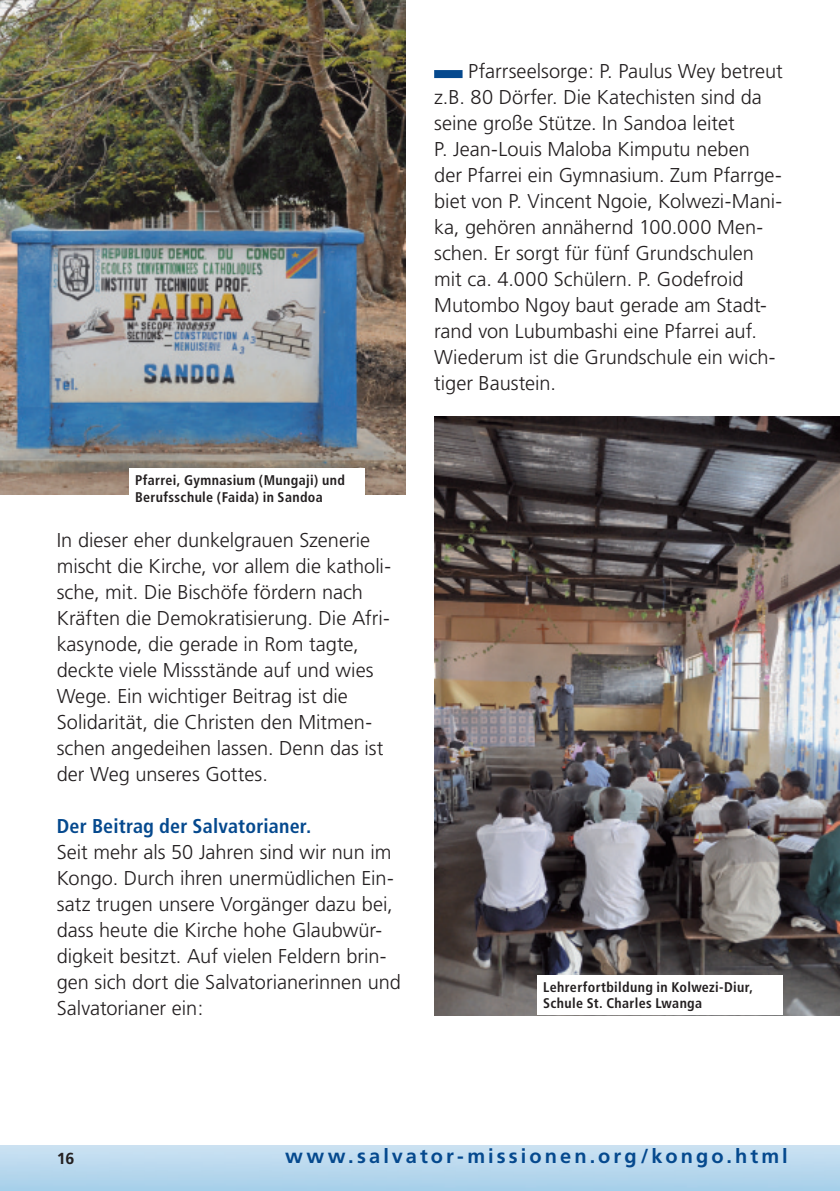
<style>
.page{position:relative;width:840px;height:1191px;background:#fff}
.page>*{position:absolute;margin:0;border:0;box-sizing:border-box;transform-origin:0 0}
.t1{font:300 20px/26px "Frutiger";color:#231f20}
.t2{font:700 20px "Frutiger";letter-spacing:.155em;color:#05498e}
.t3{font:700 condensed 20px "Frutiger";letter-spacing:.01em;color:#05498e}
.t4{font:700 16px "Frutiger";color:#231f20}
.t5{font:700 condensed 14px/16.8px "Frutiger";letter-spacing:.025em;color:#231f20}
</style>
<div class="page">
<img style="left:0;top:0;width:405px;height:494px">
<img style="left:434px;top:416px;width:405px;height:599px">
<div style="left:434px;top:70px;width:28px;height:8px;background:#05498e"></div>
<div style="left:129px;top:469px;width:235px;height:41px;background:#fff"></div>
<div style="left:537px;top:975px;width:245px;height:40px;background:#fff"></div>
<p class="t5" style="left:135px;top:471px;width:211px">Pfarrei, Gymnasium (Mungaji) und<br>Berufsschule (Faida) in Sandoa</p>
<p class="t1" style="left:57px;top:527px;width:335px">In dieser eher dunkelgrauen Szenerie mischt die Kirche, vor allem die katholi&shy;sche, mit. Die Bischöfe fördern nach Kräften die Demokratisierung. Die Afri&shy;kasynode, die gerade in Rom tagte, deckte viele Missstände auf und wies Wege. Ein wichtiger Beitrag ist die Solidarität, die Christen den Mitmen&shy;schen angedeihen lassen. Denn das ist der Weg unseres Gottes.</p>
<p class="t3" style="left:57px;top:814px;width:256px">Der Beitrag der Salvatorianer.</p>
<p class="t1" style="left:57px;top:839px;width:345px">Seit mehr als 50 Jahren sind wir nun im Kongo. Durch ihren unermüdlichen Ein&shy;satz trugen unsere Vorgänger dazu bei, dass heute die Kirche hohe Glaubwür&shy;digkeit besitzt. Auf vielen Feldern brin&shy;gen sich dort die Salvatorianerinnen und Salvatorianer ein:</p>
<p class="t1" style="left:434px;top:58px;width:350px;text-indent:34px">Pfarrseelsorge: P. Paulus Wey betreut z.B. 80 Dörfer. Die Katechisten sind da seine große Stütze. In Sandoa leitet<br>P. Jean-Louis Maloba Kimputu neben<br>der Pfarrei ein Gymnasium. Zum Pfarrge&shy;biet von P. Vincent Ngoie, Kolwezi-Mani&shy;ka, gehören annähernd 100.000 Men&shy;schen. Er sorgt für fünf Grundschulen mit ca. 4.000 Schülern. P. Godefroid Mutombo Ngoy baut gerade am Stadt&shy;rand von Lubumbashi eine Pfarrei auf.<br>Wiederum ist die Grundschule ein wich&shy;tiger Baustein.</p>
<p class="t5" style="left:543px;top:978px;width:211px">Lehrerfortbildung in Kolwezi-Diur,<br>Schule St. Charles Lwanga</p>
<p class="t4" style="left:57px;top:1148px;width:19px">16</p>
<p class="t2" style="left:285px;top:1144px;width:504px">www.salvator-missionen.org/kongo.html</p>
</div>
